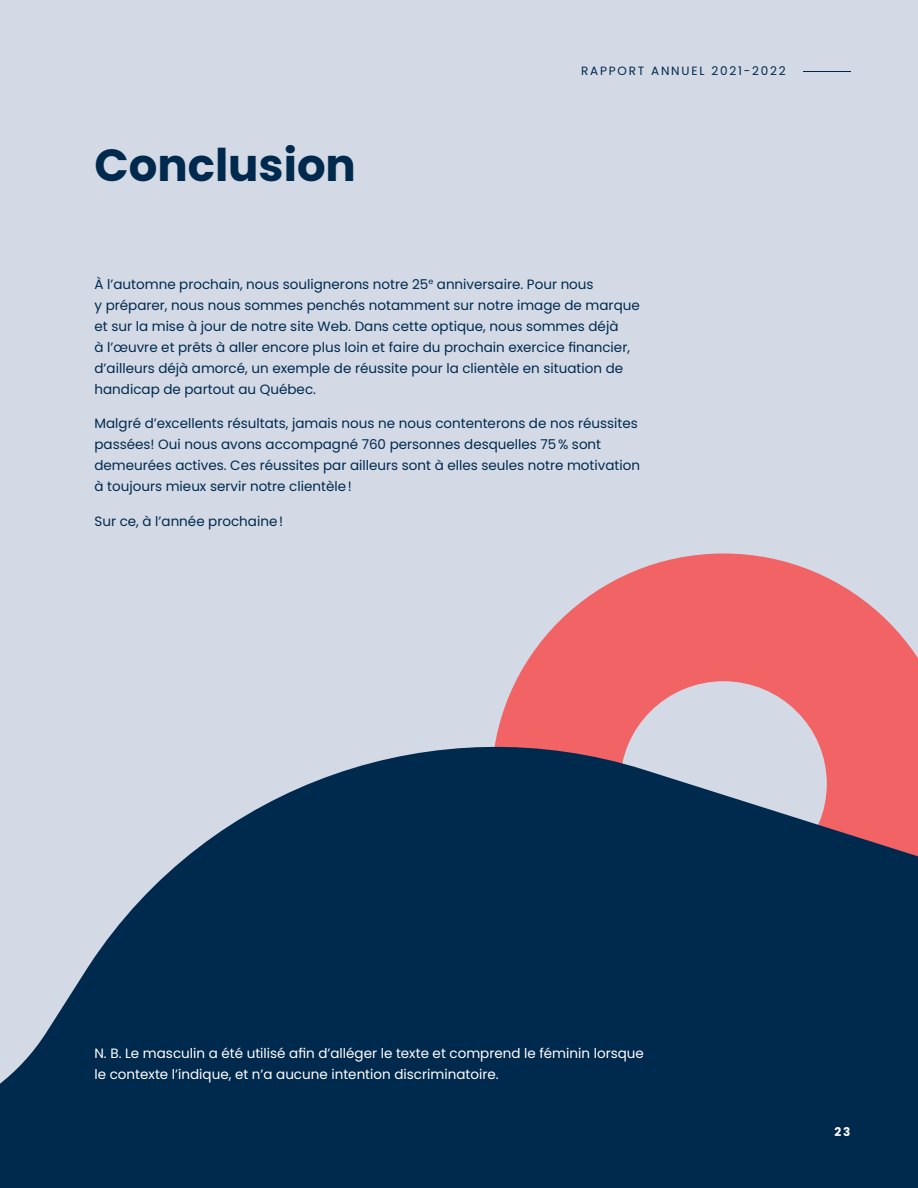
<style>
.page{position:relative;width:918px;height:1188px;background:#d3dae5}
.page>*{position:absolute;margin:0;border:0;box-sizing:border-box;transform-origin:0 0}
.t1{font:700 45px "Poppins";color:#00294e}
.t2{font:13.5px/21px "Poppins";color:#00294e}
.t3{font:13.5px/21px "Poppins";color:#fff}
.t4{font:12px "Poppins";letter-spacing:.15em;color:#00294e}
.t5{font:700 12px "Poppins";color:#fff}
</style>
<div class="page">
<svg style="left:506px;top:554px;width:412px;height:150px;fill:#f16364"></svg>
<svg style="left:0;top:704px;width:918px;height:484px;fill:#00294e"></svg>
<hr style="left:803px;top:71px;width:47px;height:1px;background:#002549">
<h1 class="t1" style="left:94px;top:139px;width:263px">Conclusion</h1>
<p class="t4" style="left:581px;top:63px;width:206px">RAPPORT ANNUEL 2021-2022</p>
<p class="t2" style="left:94px;top:273px;width:547px">À l’automne prochain, nous soulignerons notre 25<sup>e</sup> anniversaire. Pour nous<br>y préparer, nous nous sommes penchés notamment sur notre image de marque et sur la mise à jour de notre site Web. Dans cette optique, nous sommes déjà<br>à l’œuvre et prêts à aller encore plus loin et faire du prochain exercice financier, d’ailleurs déjà amorcé, un exemple de réussite pour la clientèle en situation de handicap de partout au Québec.</p>
<p class="t2" style="left:95px;top:413px;width:547px">Malgré d’excellents résultats, jamais nous ne nous contenterons de nos réussites passées! Oui nous avons accompagné 760 personnes desquelles 75 % sont demeurées actives. Ces réussites par ailleurs sont à elles seules notre motivation à toujours mieux servir notre clientèle !</p>
<p class="t2" style="left:95px;top:511px;width:190px">Sur ce, à l’année prochaine !</p>
<p class="t3" style="left:94px;top:1043px;width:551px">N. B. Le masculin a été utilisé afin d’alléger le texte et comprend le féminin lorsque le contexte l’indique, et n’a aucune intention discriminatoire.</p>
<p class="t5" style="left:835px;top:1125px;width:17px">23</p>
</div>
